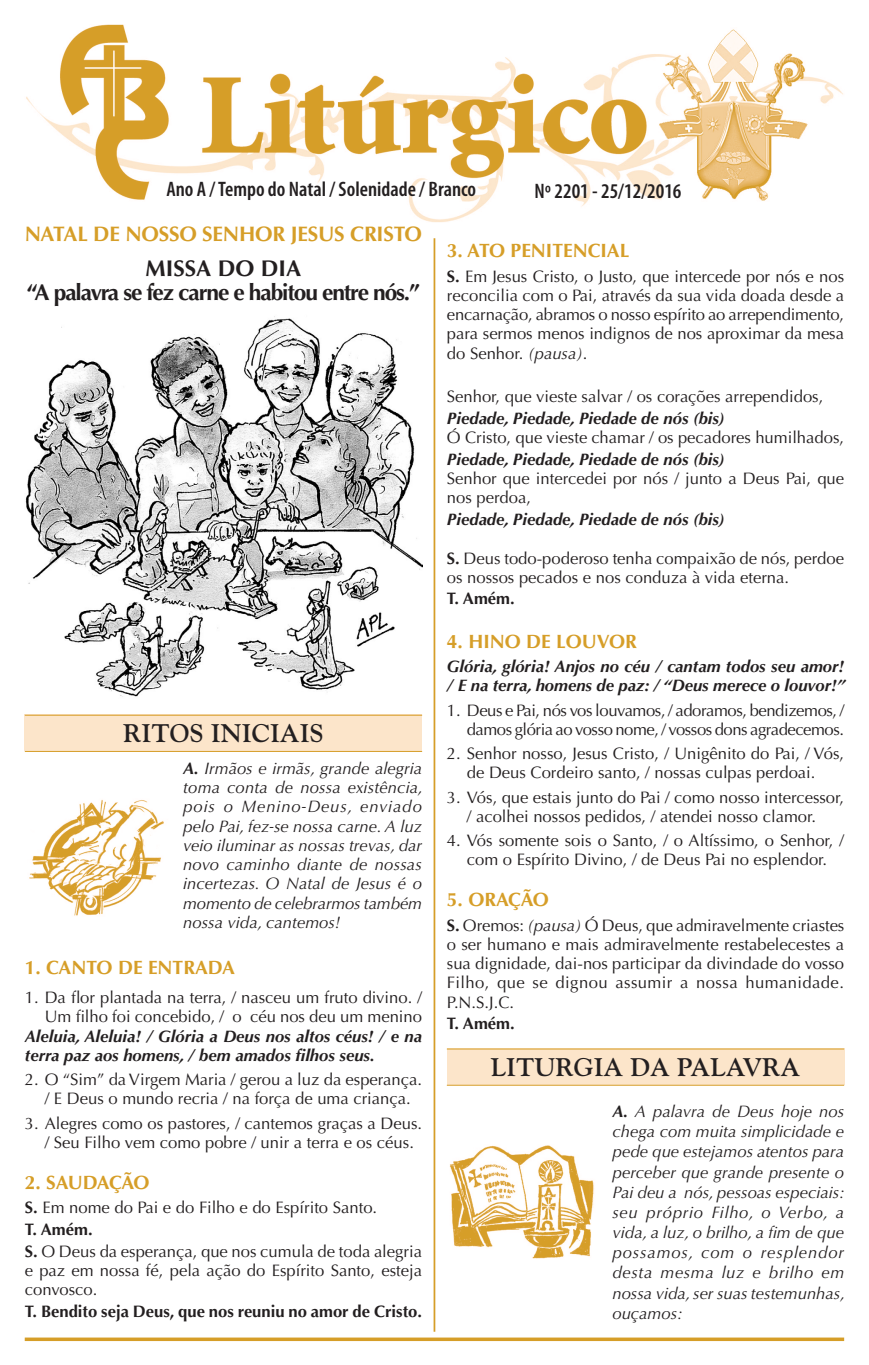
<style>
.page{position:relative;width:869px;height:1365px;background:#fff}
.page>*{position:absolute;margin:0;border:0;box-sizing:border-box;transform-origin:0 0}
.t1{font:700 25.38px "Goudy Std";color:#231f20}
.t2{font:700 22.75px/24.5px "Optima LT Std";letter-spacing:-.05em;color:#231f20;text-align:center}
.t3{font:600 condensed 21px "Myriad Pro";color:#231f20}
.t4{font:700 21px "Optima LT Std";letter-spacing:-.01em;color:#d69e28}
.t5{font:700 19.25px "Optima LT Std";color:#d69e28}
.t6{font:700 19.25px "Optima LT Std";letter-spacing:-.035em;color:#d69e28}
.t7{font:16.62px/19.2px "Optima LT Std";color:#231f20}
.t8{font:italic 16.62px/20.1px "Optima LT Std";color:#231f20;text-align:justify}
.t9{font:italic 700 16.62px/19.2px "Optima LT Std";color:#231f20}
.t10{font:16.62px/19.2px "Optima LT Std";letter-spacing:-.025em;color:#231f20;text-align:right}
.t11{font:700 16.62px "Optima LT Std";color:#231f20}
.s1{font-weight:700}
.s2{font-style:italic}
</style>
<div class="page">
<div style="left:25px;top:714px;width:397px;height:37px;background:#fce5ca"></div>
<hr style="left:25px;top:714px;width:397px;height:1px;background:#d69e28">
<hr style="left:25px;top:751px;width:397px;height:1px;background:#d69e28">
<img style="left:26px;top:25px;width:817px;height:197px">
<hr style="left:25px;top:1337px;width:818px;height:3px;background:#d69e28">
<hr style="left:433px;top:238px;width:2px;height:1093px;background:#d69e28">
<img style="left:29px;top:799px;width:135px;height:117px">
<div style="left:446px;top:1048px;width:397px;height:36px;background:#fce5ca"></div>
<hr style="left:446px;top:1048px;width:397px;height:1px;background:#d69e28">
<hr style="left:446px;top:1084px;width:397px;height:1px;background:#d69e28">
<img style="left:449px;top:1145px;width:145px;height:114px">
<img style="left:25px;top:316px;width:397px;height:381px">
<p class="t3" style="left:166px;top:176px;width:311px">Ano A / Tempo do Natal / Solenidade / Branco</p>
<p class="t3" style="left:534px;top:178px;width:148px">Nº 2201 - 25/12/2016</p>
<p class="t4" style="left:25px;top:222px;width:398px">NATAL DE NOSSO SENHOR JESUS CRISTO</p>
<h2 class="t2" style="left:27px;top:256px;width:394px">MISSA DO DIA<br>“A palavra se fez carne e habitou entre nós.”</h2>
<h1 class="t1" style="left:123px;top:718px;width:202px">RITOS INICIAIS</h1>
<p class="t8" style="left:183px;top:758px;width:241px;line-height:19.2px"><span class="s1">A.</span> Irmãos e irmãs, grande alegria toma conta de nossa existência, pois o Menino-Deus, enviado pelo Pai, fez-se nossa carne. A luz veio iluminar as nossas trevas, dar novo caminho diante de nossas incertezas. O Natal de Jesus é o momento de celebrarmos também nossa vida, cantemos!</p>
<p class="t5" style="left:25px;top:956px;width:211px">1. CANTO DE ENTRADA</p>
<p class="t7" style="left:25px;top:987px;width:398px;text-align:right">1. Da flor plantada na terra, / nasceu um fruto divino. /<br>Um filho foi concebido, / o céu nos deu um menino</p>
<p class="t9" style="left:25px;top:1026px;width:398px">Aleluia, Aleluia! / Glória a Deus nos altos céus! / e na terra paz aos homens, / bem amados filhos seus.</p>
<p class="t7" style="left:25px;top:1069px;width:398px;text-align:center">2. O “Sim” da Virgem Maria / gerou a luz da esperança. / E Deus o mundo recria / na força de uma criança.</p>
<p class="t7" style="left:45px;top:1113px;width:379px;text-indent:-20px">3. Alegres como os pastores, / cantemos graças a Deus. / Seu Filho vem como pobre / unir a terra e os céus.</p>
<p class="t6" style="left:25px;top:1170px;width:126px">2. SAUDAÇÃO</p>
<p class="t7" style="left:25px;top:1196px;width:398px;line-height:21.7px"><span class="s1">S.</span> Em nome do Pai e do Filho e do Espírito Santo.<br><span class="s1">T. Amém.<br>S.</span> O Deus da esperança, que nos cumula de toda alegria</p>
<p class="t7" style="left:25px;top:1260px;width:398px">e paz em nossa fé, pela ação do Espírito Santo, esteja convosco.</p>
<p class="t11" style="left:25px;top:1301px;width:398px">T. Bendito seja Deus, que nos reuniu no amor de Cristo.</p>
<p class="t5" style="left:446px;top:239px;width:184px">3. ATO PENITENCIAL</p>
<p class="t7" style="left:446px;top:266px;width:398px;text-align:justify"><span class="s1">S.</span> Em Jesus Cristo, o Justo, que intercede por nós e nos reconcilia com o Pai, através da sua vida doada desde a encarnação, abramos o nosso espírito ao arrependimento, para sermos menos indignos de nos aproximar da mesa do Senhor. <span class="s2">(pausa)</span>.</p>
<p class="t7" style="left:446px;top:387px;width:378px">Senhor, que vieste salvar / os corações arrependidos,</p>
<p class="t9" style="left:446px;top:408px;width:279px">Piedade, Piedade, Piedade de nós (bis)</p>
<p class="t7" style="left:446px;top:428px;width:398px">Ó Cristo, que vieste chamar / os pecadores humilhados,</p>
<p class="t9" style="left:446px;top:449px;width:279px">Piedade, Piedade, Piedade de nós (bis)</p>
<p class="t7" style="left:446px;top:469px;width:398px">Senhor que intercedei por nós / junto a Deus Pai, que nos perdoa,</p>
<p class="t9" style="left:446px;top:510px;width:279px">Piedade, Piedade, Piedade de nós (bis)</p>
<p class="t7" style="left:446px;top:548px;width:398px"><span class="s1">S.</span> Deus todo-poderoso tenha compaixão de nós, perdoe os nossos pecados e nos conduza à vida eterna.</p>
<p class="t11" style="left:446px;top:589px;width:69px">T. Amém.</p>
<p class="t5" style="left:446px;top:630px;width:191px">4. HINO DE LOUVOR</p>
<p class="t9" style="left:446px;top:657px;width:399px">Glória, glória! Anjos no céu / cantam todos seu amor! / E na terra, homens de paz: / “Deus merece o louvor!”</p>
<p class="t10" style="left:446px;top:700px;width:399px">1. Deus e Pai, nós vos louvamos, / adoramos, bendizemos, / damos glória ao vosso nome, / vossos dons agradecemos.</p>
<p class="t7" style="left:446px;top:744px;width:398px;text-align:center">2. Senhor nosso, Jesus Cristo, / Unigênito do Pai, / Vós, de Deus Cordeiro santo, / nossas culpas perdoai.</p>
<p class="t7" style="left:446px;top:787px;width:398px;text-align:center">3. Vós, que estais junto do Pai / como nosso intercessor, / acolhei nossos pedidos, / atendei nosso clamor.</p>
<p class="t7" style="left:446px;top:831px;width:398px;text-align:center">4. Vós somente sois o Santo, / o Altíssimo, o Senhor, / com o Espírito Divino, / de Deus Pai no esplendor.</p>
<p class="t5" style="left:446px;top:888px;width:103px">5. ORAÇÃO</p>
<p class="t7" style="left:446px;top:915px;width:399px;text-align:justify"><span class="s1">S.</span> Oremos: <span class="s2">(pausa)</span> Ó Deus, que admiravelmente criastes o ser humano e mais admiravelmente restabelecestes a sua dignidade, dai-nos participar da divindade do vosso Filho, que se dignou assumir a nossa humanidade.<br>P.N.S.J.C.</p>
<p class="t11" style="left:446px;top:1014px;width:69px">T. Amém.</p>
<h1 class="t1" style="left:490px;top:1051px;width:311px">LITURGIA DA PALAVRA</h1>
<p class="t8" style="left:612px;top:1101px;width:234px"><span class="s1">A.</span> A palavra de Deus hoje nos chega com muita simplicidade e pede que estejamos atentos para perceber que grande presente o Pai deu a nós, pessoas especiais: seu próprio Filho, o Verbo, a vida, a luz, o brilho, a fim de que possamos, com o resplendor desta mesma luz e brilho em nossa vida, ser suas testemunhas, ouçamos:</p>
</div>
